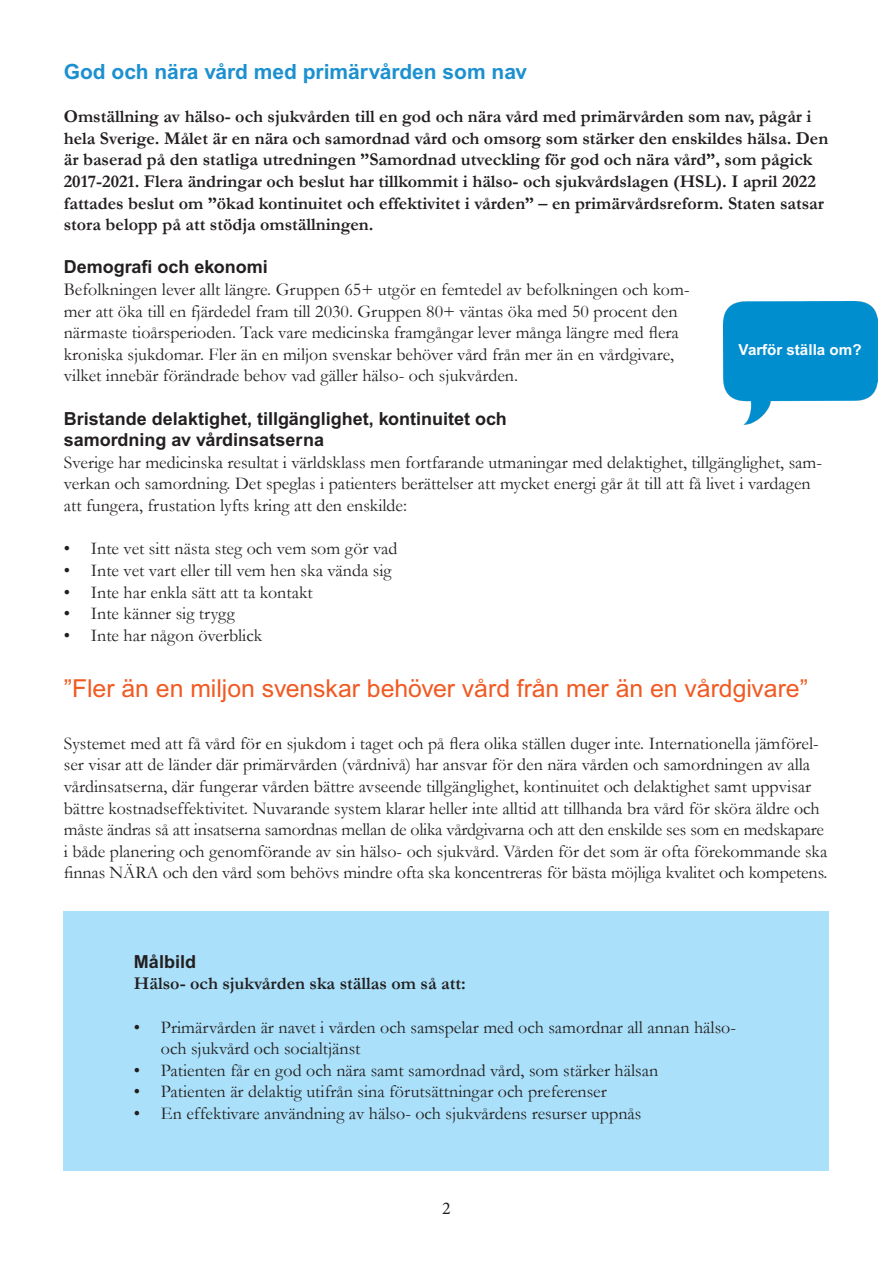
<style>
.page{position:relative;width:893px;height:1263px;background:#fff}
.page>*{position:absolute;margin:0;border:0;box-sizing:border-box;transform-origin:0 0}
.t1{font:24.75px "Arial MT Std";color:#f15921}
.t2{font:700 21px "Arial MT Std";color:#1d90d0}
.t3{font:18px/21.6px "Garamond";color:#231f20}
.t4{font:700 18px/21.6px "Garamond";color:#231f20}
.t5{font:700 18px/21.6px "Arial MT Std";color:#231f20}
.t6{font:18px "Minion Pro";color:#231f20}
.t7{font:700 15.15px "Arial MT Std";color:#fff}
.s1{font-family:"Arial MT Std"}
</style>
<div class="page">
<div style="left:64px;top:911px;width:765px;height:259px;background:#aae0f9"></div>
<img style="left:724px;top:302px;width:153px;height:122px">
<p class="t2" style="left:64px;top:59px;width:465px">God och nära vård med primärvården som nav</p>
<p class="t4" style="left:64px;top:106px;width:766px">Omställning av hälso- och sjukvården till en god och nära vård med primärvården som nav, pågår i hela Sverige. Målet är en nära och samordnad vård och omsorg som stärker den enskildes hälsa. Den är baserad på den statliga utredningen ”Samordnad utveckling för god och nära vård”, som pågick 2017-2021. Flera ändringar och beslut har tillkommit i hälso- och sjukvårdslagen (HSL). I april 2022 fattades beslut om ”ökad kontinuitet och effektivitet i vården” – en primärvårdsreform. Staten satsar stora belopp på att stödja omställningen.</p>
<p class="t5" style="left:64px;top:257px;width:205px">Demografi och ekonomi</p>
<p class="t3" style="left:64px;top:278px;width:627px">Befolkningen lever allt längre. Gruppen 65+ utgör en femtedel av befolkningen och kom&shy;mer att öka till en fjärdedel fram till 2030. Gruppen 80+ väntas öka med 50 procent den närmaste tioårsperioden. Tack vare medicinska framgångar lever många längre med flera kroniska sjukdomar. Fler än en miljon svenskar behöver vård från mer än en vårdgivare, vilket innebär förändrade behov vad gäller hälso- och sjukvården.</p>
<p class="t5" style="left:64px;top:408px;width:444px">Bristande delaktighet, tillgänglighet, kontinuitet och samordning av vårdinsatserna</p>
<p class="t3" style="left:64px;top:451px;width:760px">Sverige har medicinska resultat i världsklass men fortfarande utmaningar med delaktighet, tillgänglighet, sam&shy;verkan och samordning. Det speglas i patienters berättelser att mycket energi går åt till att få livet i vardagen att fungera, frustation lyfts kring att den enskilde:</p>
<p class="t3" style="left:64px;top:537px;width:335px">• Inte vet sitt nästa steg och vem som gör vad</p>
<p class="t3" style="left:64px;top:559px;width:329px">• Inte vet vart eller till vem hen ska vända sig</p>
<p class="t3" style="left:64px;top:581px;width:250px">• Inte har enkla sätt att ta kontakt</p>
<p class="t3" style="left:64px;top:602px;width:173px">• Inte känner sig trygg</p>
<p class="t3" style="left:64px;top:624px;width:200px">• Inte har någon överblick</p>
<p class="t7" style="left:738px;top:340px;width:125px">Varför ställa om?</p>
<p class="t1" style="left:64px;top:674px;width:746px">”Fler än en miljon svenskar behöver vård från mer än en vårdgivare”</p>
<p class="t3" style="left:64px;top:732px;width:765px">Systemet med att få vård för en sjukdom i taget och på flera olika ställen duger inte. Internationella jämförel&shy;ser visar att de länder där primärvården (vårdnivå) har ansvar för den nära vården och samordningen av alla vårdinsatserna, där fungerar vården bättre avseende tillgänglighet, kontinuitet och delaktighet samt uppvisar bättre kostnadseffektivitet. Nuvarande system klarar heller inte alltid att tillhanda bra vård för sköra äldre och måste ändras så att insatserna samordnas mellan de olika vårdgivarna och att den enskilde ses som en medskapare i både planering och genomförande av sin hälso- och sjukvård. Vården för det som är ofta förekommande ska finnas NÄRA och den vård som behövs mindre ofta ska koncentreras för bästa möjliga kvalitet och kompetens.</p>
<p class="t4" style="left:134px;top:951px;width:333px"><span class="s1">Målbild<br></span>Hälso- och sjukvården ska ställas om så att:</p>
<p class="t3" style="left:161px;top:1015px;width:577px;text-indent:-27px">• Primärvården är navet i vården och samspelar med och samordnar all annan hälso&shy;och sjukvård och socialtjänst</p>
<p class="t3" style="left:134px;top:1059px;width:526px">• Patienten får en god och nära samt samordnad vård, som stärker hälsan</p>
<p class="t3" style="left:134px;top:1080px;width:474px">• Patienten är delaktig utifrån sina förutsättningar och preferenser</p>
<p class="t3" style="left:134px;top:1102px;width:509px">• En effektivare användning av hälso- och sjukvårdens resurser uppnås</p>
<p class="t6" style="left:442px;top:1196px;width:10px">2</p>
</div>
